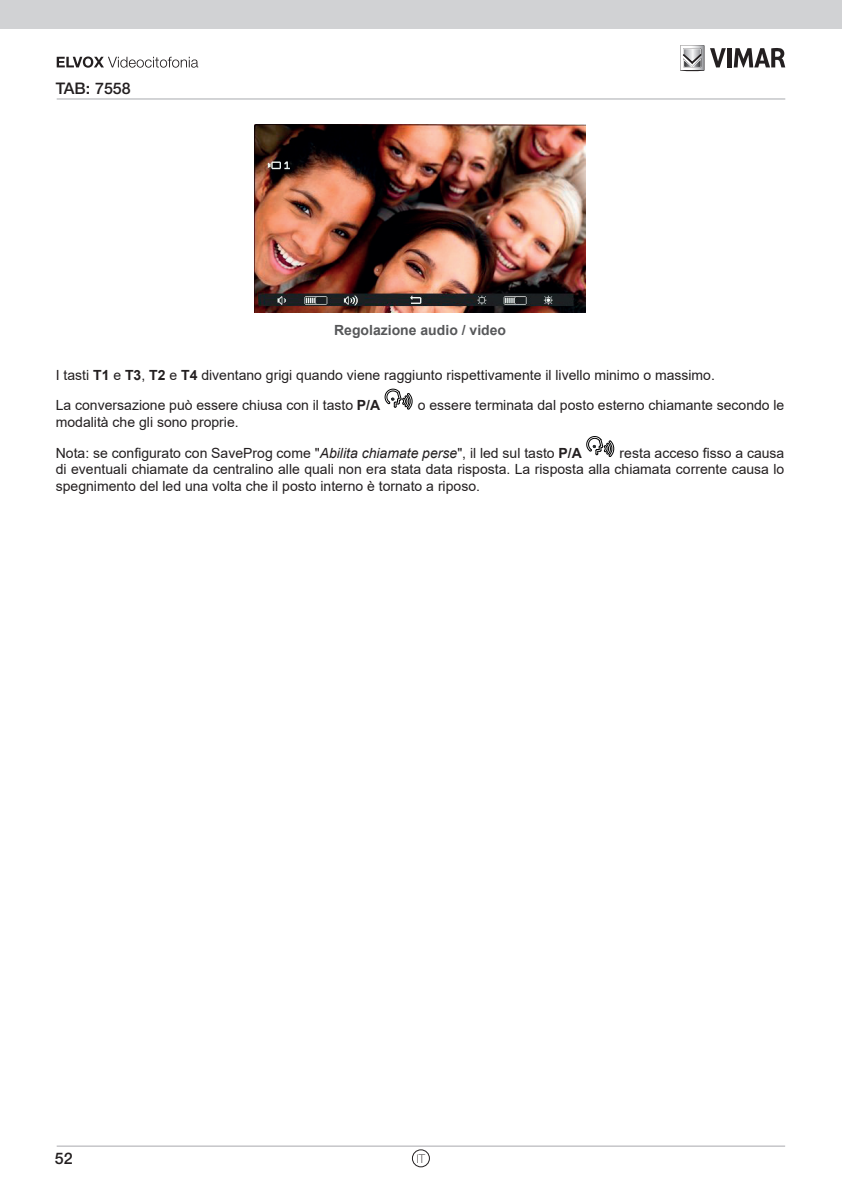
<style>
.page{position:relative;width:842px;height:1191px;background:#fff}
.page>*{position:absolute;margin:0;border:0;box-sizing:border-box;transform-origin:0 0}
.t1{font:500 16px "Helvetica Neue LT Std";color:#231f20}
.t2{font:14px/30.6px "Arial";color:#231f20}
.t3{font:700 14px "Arial";color:#57585a}
.t4{font:100 12px "Helvetica Neue LT Std";color:#231f20}
.s1{font-weight:700}
.s2{font-style:italic}
</style>
<div class="page">
<hr style="left:57px;top:1145px;width:728px;height:1px;background:#a8a9ad">
<div style="left:0;top:0;width:842px;height:28px;background:#d1d2d4"></div>
<svg style="left:680px;top:45px;width:24px;height:27px"></svg>
<svg style="left:710px;top:48px;width:16px;height:19px"></svg>
<hr style="left:727px;top:48px;width:4px;height:19px;background:#231f20">
<svg style="left:734px;top:48px;width:51px;height:19px"></svg>
<hr style="left:57px;top:98px;width:728px;height:1px;background:#a8a9ad">
<svg style="left:57px;top:56px;width:141px;height:12px"></svg>
<div style="left:412px;top:1149px;width:18px;height:18px;border:1px solid #231f20;border-radius:50%"></div>
<img style="left:255px;top:125px;width:330px;height:187px">
<svg style="left:385px;top:389px;width:28px;height:21px"></svg>
<svg style="left:586px;top:436px;width:29px;height:21px"></svg>
<p class="t1" style="left:56px;top:79px;width:76px">TAB: 7558</p>
<p class="t3" style="left:334px;top:320px;width:173px">Regolazione audio / video</p>
<p class="t2" style="left:56px;top:359px;width:661px">I tasti <span class="s1">T1</span> e <span class="s1">T3</span>, <span class="s1">T2</span> e <span class="s1">T4</span> diventano grigi quando viene raggiunto rispettivamente il livello minimo o massimo.<br>La conversazione può essere chiusa con il tasto <span class="s1">P/A</span></p>
<p class="t2" style="left:418px;top:390px;width:368px">o essere terminata dal posto esterno chiamante secondo le</p>
<p class="t2" style="left:56px;top:407px;width:527px">modalità che gli sono proprie.<br>Nota: se configurato con SaveProg come "<span class="s2">Abilita chiamate perse</span>", il led sul tasto <span class="s1">P/A</span></p>
<p class="t2" style="left:56px;top:444px;width:730px;line-height:16.8px;text-align:justify;text-indent:564px">resta acceso fisso a causa di eventuali chiamate da centralino alle quali non era stata data risposta. La risposta alla chiamata corrente causa lo spegnimento del led una volta che il posto interno è tornato a riposo.</p>
<p class="t1" style="left:55px;top:1148px;width:19px">52</p>
<p class="t4" style="left:417px;top:1151px;width:10px">IT</p>
</div>
